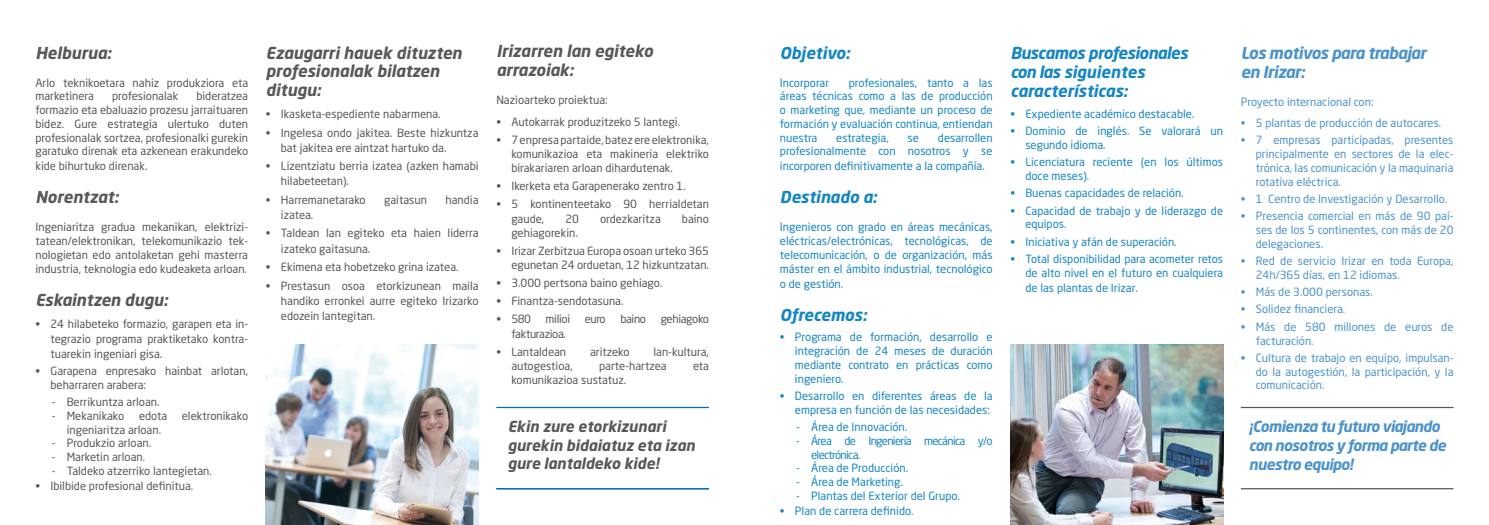
<style>
.page{position:relative;width:1489px;height:525px;background:#fff}
.page>*{position:absolute;margin:0;border:0;box-sizing:border-box;transform-origin:0 0}
.t1{font:italic 700 16.25px/18.8px "Neo Sans Std";color:#58585a}
.t2{font:italic 700 16.25px/18.8px "Neo Sans Std";letter-spacing:-.025em;color:#1586c4}
.t3{font:italic 700 16.25px/18.8px "Neo Sans Std";letter-spacing:-.03em;color:#4c93cb}
.t4{font:italic 700 16.25px "Neo Sans Std";color:#1586c4}
.t5{font:italic 700 15px/18.8px "Neo Sans Std";letter-spacing:-.04em;color:#4c93cb}
.t6{font:italic 700 15px/18.8px "Neo Sans Std";color:#58585a}
.t7{font:11.25px/13.8px "Neo Sans Std";color:#58585a}
.t8{font:11.25px/13.8px "Neo Sans Std";color:#1586c4;text-align:justify}
.t9{font:11.25px/13.8px "Neo Sans Std";color:#4c93cb;text-align:justify}
.t10{font:11.25px/13.8px "Neo Sans Std";letter-spacing:-.06em;color:#1586c4}
.t11{font:11.25px "Neo Sans Std";letter-spacing:-.03em;color:#58585a}
</style>
<div class="page">
<img style="left:266px;top:344px;width:212px;height:180px">
<img style="left:1010px;top:344px;width:212px;height:180px">
<hr style="left:496px;top:406px;width:213px;height:2px;background:#006fb7">
<hr style="left:496px;top:488px;width:213px;height:1px;background:#006fb7">
<hr style="left:1240px;top:406px;width:213px;height:2px;background:#58585a">
<hr style="left:1240px;top:488px;width:213px;height:1px;background:#58585a">
<h1 class="t1" style="left:35px;top:43px;width:77px">Helburua:</h1>
<p class="t7" style="left:35px;top:75px;width:214px">Arlo teknikoetara nahiz produkziora eta marketinera</p>
<p class="t7" style="left:112px;top:89px;width:68px">profesionalak</p>
<p class="t7" style="left:35px;top:89px;width:214px;text-align:justify;text-indent:161px">bideratzea formazio eta ebaluazio prozesu jarraituaren bidez. Gure estrategia ulertuko duten profesionalak sortzea, profesionalki gurekin garatuko direnak eta azkenean erakundeko</p>
<p class="t7" style="left:35px;top:159px;width:113px">kide bihurtuko direnak.</p>
<h1 class="t1" style="left:35px;top:187px;width:85px">Norentzat:</h1>
<p class="t7" style="left:35px;top:220px;width:214px;text-align:justify">Ingeniaritza gradua mekanikan, elektrizi&shy;tatean/elektronikan, telekomunikazio tek&shy;nologietan edo antolaketan gehi masterra industria, teknologia edo kudeaketa arloan.</p>
<h1 class="t1" style="left:35px;top:289px;width:134px">Eskaintzen dugu:</h1>
<p class="t7" style="left:50px;top:315px;width:199px;line-height:15px;text-align:justify;text-indent:-15px">• 24 hilabeteko formazio, garapen eta in&shy;tegrazio programa praktiketako kontra&shy;tuarekin ingeniari gisa.</p>
<p class="t7" style="left:50px;top:363px;width:199px;text-indent:-15px">• Garapena enpresako hainbat arlotan, beharraren arabera:</p>
<p class="t7" style="left:52px;top:394px;width:109px">- Berrikuntza arloan.</p>
<p class="t7" style="left:52px;top:408px;width:74px">- Mekanikako</p>
<p class="t7" style="left:139px;top:408px;width:30px">edota</p>
<p class="t7" style="left:182px;top:408px;width:68px">elektronikako</p>
<p class="t7" style="left:67px;top:422px;width:96px">ingeniaritza arloan.</p>
<p class="t7" style="left:52px;top:436px;width:101px">- Produkzio arloan.</p>
<p class="t7" style="left:52px;top:449px;width:95px">- Marketin arloan.</p>
<p class="t7" style="left:52px;top:463px;width:162px">- Taldeko atzerriko lantegietan.</p>
<p class="t7" style="left:35px;top:478px;width:159px">• Ibilbide profesional definitua.</p>
<h1 class="t1" style="left:266px;top:43px;width:197px">Ezaugarri hauek dituzten profesionalak bilatzen ditugu:</h1>
<p class="t7" style="left:266px;top:107px;width:176px">• Ikasketa-espediente nabarmena.</p>
<p class="t7" style="left:281px;top:125px;width:199px;line-height:15px;text-indent:-15px">• Ingelesa ondo jakitea. Beste hizkuntza bat jakitea ere aintzat hartuko da.</p>
<p class="t7" style="left:281px;top:158px;width:199px;line-height:15px;text-indent:-15px">• Lizentziatu berria izatea (azken hamabi hilabeteetan).</p>
<p class="t7" style="left:266px;top:193px;width:101px">• Harremanetarako</p>
<p class="t7" style="left:384px;top:193px;width:44px">gaitasun</p>
<p class="t7" style="left:445px;top:193px;width:35px">handia</p>
<p class="t7" style="left:281px;top:208px;width:34px">izatea.</p>
<p class="t7" style="left:281px;top:225px;width:199px;line-height:15px;text-indent:-15px">• Taldean lan egiteko eta haien liderra izateko gaitasuna.</p>
<p class="t7" style="left:266px;top:260px;width:194px">• Ekimena eta hobetzeko grina izatea.</p>
<p class="t7" style="left:281px;top:278px;width:199px;line-height:15px;text-align:justify;text-indent:-15px">• Prestasun osoa etorkizunean maila handiko erronkei aurre egiteko Irizarko edozein lantegitan.</p>
<h1 class="t1" style="left:496px;top:41px;width:158px">Irizarren lan egiteko arrazoiak:</h1>
<p class="t7" style="left:496px;top:93px;width:113px">Nazioarteko proiektua:</p>
<p class="t7" style="left:496px;top:114px;width:185px">• Autokarrak produzitzeko 5 lantegi.</p>
<p class="t7" style="left:511px;top:132px;width:199px;line-height:14.4px;text-align:justify;text-indent:-15px">• 7 enpresa partaide, batez ere elektronika, komunikazioa eta makineria elektriko birakariaren arloan dihardutenak.</p>
<p class="t7" style="left:496px;top:179px;width:191px">• Ikerketa eta Garapenerako zentro 1.</p>
<p class="t7" style="left:511px;top:197px;width:199px;line-height:14.4px;text-indent:-15px">• 5 kontinenteetako 90 herrialdetan gaude,</p>
<p class="t7" style="left:565px;top:211px;width:15px">20</p>
<p class="t7" style="left:600px;top:211px;width:62px">ordezkaritza</p>
<p class="t7" style="left:682px;top:211px;width:29px">baino</p>
<p class="t7" style="left:511px;top:226px;width:68px">gehiagorekin.</p>
<p class="t7" style="left:496px;top:243px;width:214px;line-height:14.4px;text-align:right">• Irizar Zerbitzua Europa osoan urteko 365 egunetan 24 orduetan, 12 hizkuntzatan.</p>
<p class="t7" style="left:496px;top:276px;width:168px">• 3.000 pertsona baino gehiago.</p>
<p class="t7" style="left:496px;top:294px;width:129px">• Finantza-sendotasuna.</p>
<p class="t7" style="left:496px;top:312px;width:36px">• 580</p>
<p class="t7" style="left:545px;top:312px;width:26px">milioi</p>
<p class="t7" style="left:584px;top:312px;width:23px">euro</p>
<p class="t7" style="left:620px;top:312px;width:27px">baino</p>
<p class="t11" style="left:660px;top:312px;width:50px">gehiagoko</p>
<p class="t11" style="left:511px;top:326px;width:56px">fakturazioa.</p>
<p class="t7" style="left:496px;top:344px;width:71px">• Lantaldean</p>
<p class="t7" style="left:590px;top:344px;width:41px">aritzeko</p>
<p class="t7" style="left:653px;top:344px;width:57px">lan-kultura,</p>
<p class="t7" style="left:511px;top:358px;width:63px">autogestioa,</p>
<p class="t7" style="left:599px;top:358px;width:69px">parte-hartzea</p>
<p class="t7" style="left:693px;top:358px;width:17px">eta</p>
<p class="t7" style="left:511px;top:373px;width:116px">komunikazioa sustatuz.</p>
<h2 class="t6" style="left:508px;top:416px;width:189px">Ekin zure etorkizunari gurekin bidaiatuz eta izan gure lantaldeko kide!</h2>
<h1 class="t4" style="left:780px;top:42px;width:72px">Objetivo:</h1>
<p class="t8" style="left:780px;top:75px;width:51px">Incorporar</p>
<p class="t8" style="left:780px;top:75px;width:214px;text-indent:69px">profesionales, tanto a las áreas técnicas como a las de producción o marketing que, mediante un proceso de formación y evaluación continua, entiendan nuestra</p>
<p class="t8" style="left:836px;top:130px;width:54px">estrategia,</p>
<p class="t8" style="left:907px;top:130px;width:13px">se</p>
<p class="t8" style="left:780px;top:130px;width:214px;text-align:right">desarrollen<br>profesionalmente con nosotros y se</p>
<p class="t8" style="left:780px;top:159px;width:206px">incorporen definitivamente a la compañía.</p>
<h1 class="t4" style="left:780px;top:187px;width:99px">Destinado a:</h1>
<p class="t8" style="left:780px;top:220px;width:214px">Ingenieros con grado en áreas mecánicas, eléctricas/electrónicas, tecnológicas, de telecomunicación, o de organización, más máster en el ámbito industrial, tecnológico</p>
<p class="t8" style="left:780px;top:276px;width:65px">o de gestión.</p>
<h1 class="t4" style="left:780px;top:304px;width:88px">Ofrecemos:</h1>
<p class="t8" style="left:795px;top:330px;width:199px;text-indent:-15px">• Programa de formación, desarrollo e integración de 24 meses de duración mediante contrato en prácticas como ingeniero.</p>
<p class="t8" style="left:780px;top:388px;width:214px;text-align:right">• Desarrollo en diferentes áreas de la empresa en función de las necesidades:</p>
<p class="t8" style="left:796px;top:419px;width:113px">- Área de Innovación.</p>
<p class="t10" style="left:811px;top:433px;width:183px;text-indent:-15px">- Área de Ingeniería mecánica y/o electrónica.</p>
<p class="t8" style="left:796px;top:461px;width:113px">- Área de Producción.</p>
<p class="t8" style="left:796px;top:474px;width:108px">- Área de Marketing.</p>
<p class="t8" style="left:796px;top:488px;width:165px">- Plantas del Exterior del Grupo.</p>
<p class="t8" style="left:780px;top:503px;width:135px">• Plan de carrera definido.</p>
<h1 class="t2" style="left:1010px;top:44px;width:179px">Buscamos profesionales con las siguientes características:</h1>
<p class="t8" style="left:1010px;top:107px;width:185px">• Expediente académico destacable.</p>
<p class="t8" style="left:1025px;top:124px;width:199px;text-indent:-15px">• Dominio de inglés. Se valorará un segundo idioma.</p>
<p class="t8" style="left:1025px;top:155px;width:199px;text-indent:-15px">• Licenciatura reciente (en los últimos doce meses).</p>
<p class="t8" style="left:1010px;top:186px;width:175px">• Buenas capacidades de relación.</p>
<p class="t8" style="left:1025px;top:203px;width:199px;text-indent:-15px">• Capacidad de trabajo y de liderazgo de equipos.</p>
<p class="t8" style="left:1010px;top:234px;width:168px">• Iniciativa y afán de superación.</p>
<p class="t8" style="left:1010px;top:252px;width:214px;text-align:right">• Total disponibilidad para acometer retos de alto nivel en el futuro en cualquiera</p>
<p class="t8" style="left:1025px;top:280px;width:114px">de las plantas de Irizar.</p>
<h1 class="t3" style="left:1240px;top:44px;width:187px">Los motivos para trabajar en Irizar:</h1>
<p class="t9" style="left:1240px;top:95px;width:134px">Proyecto internacional con:</p>
<p class="t9" style="left:1240px;top:116px;width:202px">• 5 plantas de producción de autocares.</p>
<p class="t9" style="left:1255px;top:133px;width:199px;text-indent:-15px">• 7 empresas participadas, presentes principalmente en sectores de la elec&shy;trónica, las comunicación y la maquinaria rotativa eléctrica.</p>
<p class="t9" style="left:1240px;top:192px;width:208px">• 1 Centro de Investigación y Desarrollo.</p>
<p class="t9" style="left:1255px;top:209px;width:199px;text-indent:-15px">• Presencia comercial en más de 90 paí&shy;ses de los 5 continentes, con más de 20 delegaciones.</p>
<p class="t9" style="left:1255px;top:254px;width:199px;text-indent:-15px">• Red de servicio Irizar en toda Europa,<br>24h/365 días, en 12 idiomas.</p>
<p class="t9" style="left:1240px;top:285px;width:133px">• Más de 3.000 personas.</p>
<p class="t9" style="left:1240px;top:302px;width:106px">• Solidez financiera.</p>
<p class="t9" style="left:1255px;top:319px;width:199px;text-indent:-15px">• Más de 580 millones de euros de facturación.</p>
<p class="t9" style="left:1255px;top:350px;width:199px;text-indent:-15px">• Cultura de trabajo en equipo, impulsan&shy;do la autogestión, la participación, y la comunicación.</p>
<h2 class="t5" style="left:1248px;top:416px;width:199px">¡Comienza tu futuro viajando con nosotros y forma parte de nuestro equipo!</h2>
</div>
